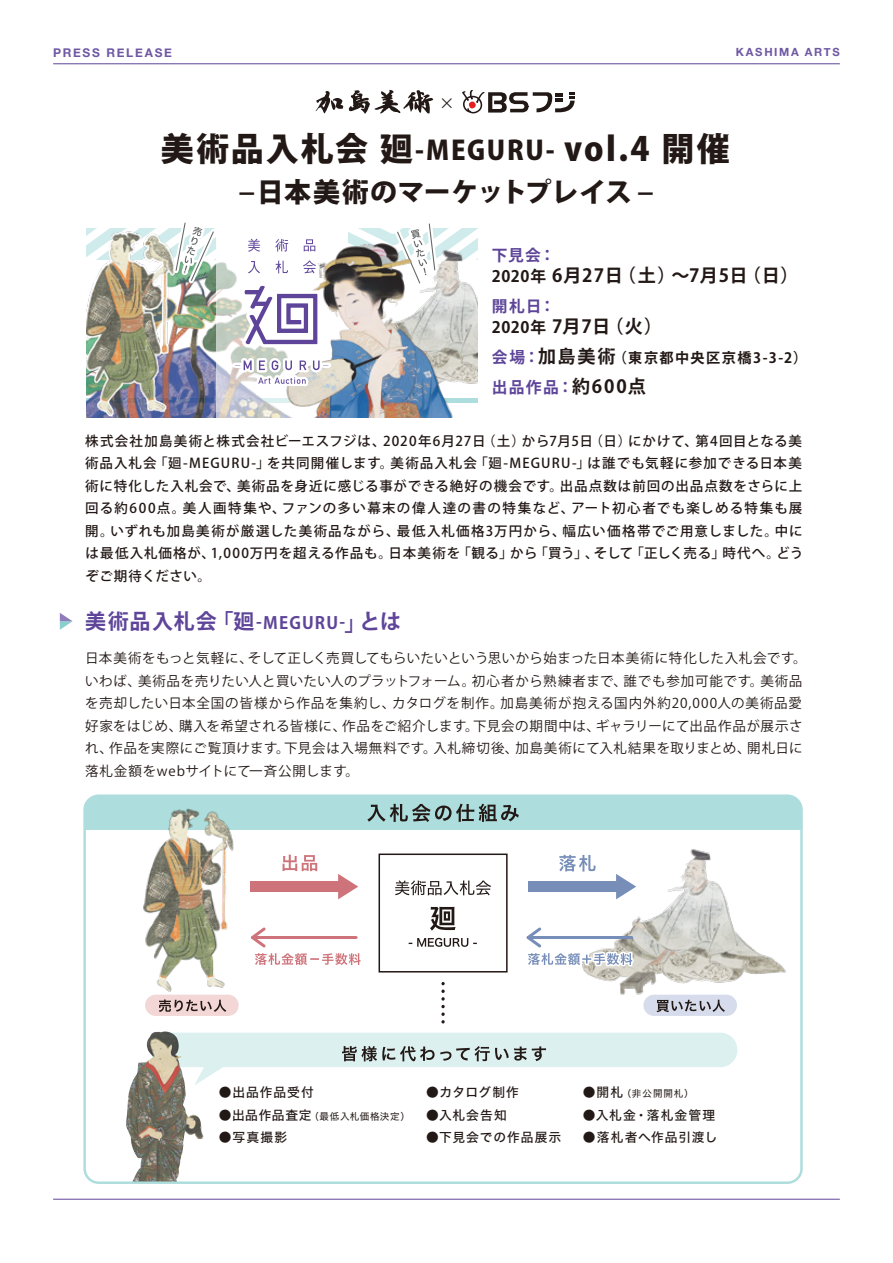
<style>
.page{position:relative;width:893px;height:1263px;background:#fff}
.page>*{position:absolute;margin:0;border:0;box-sizing:border-box;transform-origin:0 0}
.t1{font:800 33px "Koz Go Pro";letter-spacing:.06em;color:#221815}
.t2{font:800 27px "Koz Go Pro";letter-spacing:.015em;color:#221815}
.t3{font:700 21px "Koz Go Pro";letter-spacing:.045em;color:#5e4599}
.t4{font:700 18.15px "Koz Go Pro";letter-spacing:.03em;color:#221815}
.t5{font:700 15.75px "Koz Go Pro";letter-spacing:.085em;color:#5e4599}
.t6{font:15.6px "Koz Go Pr 6 N";color:#221815}
.t7{font:700 14.1px "Koz Go Pro";letter-spacing:.105em;color:#221815}
.t8{font:500 13.5px/22.5px "Koz Go Pro";letter-spacing:.055em;color:#221815;text-align:justify}
.t9{font:13.5px/22.5px "Koz Go Pro";letter-spacing:.035em;color:#221815}
.t10{font:12.75px "Hira Kaku Std W5";letter-spacing:.075em;color:#221815}
.t11{font:700 12px "Helvetica Neue";letter-spacing:.145em;color:#6e58a3}
.t12{font:700 11.25px "Helvetica Neue";letter-spacing:.15em;color:#6e58a3}
.t13{font:9.6px "Hira Kaku Std W4";letter-spacing:.055em;color:#221815}
.t14{font:9.6px "Hira Kaku Std W4";letter-spacing:.08em;color:#221815}
.s1{font-size:26.4px}
.s2{font-size:21.6px}
.s3{font-size:15.75px}
.s4{font-size:15.75px;color:#5e4599}
.s5{font-size:18.15px}
.s6{font-size:18.15px;color:#221815}
.s7{font-size:16.8px}
.s8{font-family:"Hira Kaku Std W5";font-size:12.75px}
</style>
<div class="page">
<hr style="left:53px;top:1199px;width:787px;height:1px;background:#5e4599">
<hr style="left:53px;top:63px;width:787px;height:1px;background:#5e4599">
<svg style="left:60px;top:613px;width:13px;height:17px"></svg>
<img style="left:126px;top:1031px;width:78px;height:150px">
<img style="left:114px;top:794px;width:148px;height:205px">
<img style="left:582px;top:849px;width:204px;height:153px">
<div style="left:643px;top:995px;width:94px;height:21px;background:#d6dceb;border-radius:11px"></div>
<svg style="left:84px;top:796px;width:718px;height:34px;background:#a8d4d2"></svg>
<svg style="left:282px;top:855px;width:35px;height:16px"></svg>
<svg style="left:559px;top:855px;width:37px;height:16px"></svg>
<svg style="left:395px;top:880px;width:96px;height:15px"></svg>
<svg style="left:430px;top:907px;width:26px;height:24px"></svg>
<svg style="left:409px;top:938px;width:68px;height:9px"></svg>
<svg style="left:151px;top:1032px;width:586px;height:53px"></svg>
<svg style="left:656px;top:1000px;width:69px;height:12px"></svg>
<div style="left:379px;top:853px;width:129px;height:119px;border:2px solid #221815"></div>
<div style="left:250px;top:881px;width:98px;height:11px;background:#cf737a"></div>
<svg style="left:338px;top:874px;width:20px;height:25px"></svg>
<div style="left:528px;top:881px;width:98px;height:11px;background:#778eb8"></div>
<svg style="left:616px;top:874px;width:20px;height:25px"></svg>
<svg style="left:247px;top:925px;width:114px;height:40px"></svg>
<svg style="left:526px;top:925px;width:110px;height:49px"></svg>
<svg style="left:441px;top:991px;width:4px;height:32px"></svg>
<div style="left:145px;top:995px;width:94px;height:21px;background:#f2d7d6;border-radius:11px"></div>
<svg style="left:159px;top:999px;width:67px;height:13px"></svg>
<svg style="left:349px;top:90px;width:84px;height:24px"></svg>
<svg style="left:316px;top:91px;width:27px;height:22px"></svg>
<svg style="left:462px;top:90px;width:113px;height:23px"></svg>
<img style="left:86px;top:393px;width:115px;height:24px">
<svg style="left:216px;top:393px;width:64px;height:25px;background:#d6d6d6"></svg>
<img style="left:280px;top:393px;width:174px;height:25px">
<img style="left:86px;top:222px;width:391px;height:171px">
<p class="t11" style="left:53px;top:43px;width:120px">PRESS RELEASE</p>
<p class="t12" style="left:736px;top:44px;width:106px">KASHIMA ARTS</p>
<p class="t6" style="left:439px;top:94px;width:17px">×</p>
<h1 class="t1" style="left:161px;top:127px;width:570px">美術品入札会 廻<span class="s1">-MEGURU-</span> vol.4 開催</h1>
<h2 class="t2" style="left:239px;top:174px;width:416px"><span class="s2">̶</span> 日本美術のマーケットプレイス <span class="s2">̶</span></h2>
<p class="t5" style="left:492px;top:245px;width:65px">下見会：</p>
<h3 class="t4" style="left:492px;top:264px;width:308px"><span class="s3">2020年</span> 6月27日（土）～7月5日（日）</h3>
<p class="t5" style="left:492px;top:296px;width:65px">開札日：</p>
<h3 class="t4" style="left:492px;top:315px;width:172px"><span class="s3">2020年</span> 7月7日（火）</h3>
<p class="t7" style="left:492px;top:348px;width:317px"><span class="s4">会場：</span><span class="s5">加島美術</span>（東京都中央区京橋3-3-2）</p>
<p class="t5" style="left:492px;top:377px;width:156px">出品作品：<span class="s6">約600点</span></p>
<p class="t8" style="left:85px;top:430px;width:719px">株式会社加島美術と株式会社ビーエスフジは、2020年6月27日（土）から7月5日（日）にかけて、第4回目となる美術品入札会「廻-MEGURU-」を共同開催します。美術品入札会「廻-MEGURU-」は誰でも気軽に参加できる日本美術に特化した入札会で、美術品を身近に感じる事ができる絶好の機会です。出品点数は前回の出品点数をさらに上回る約600点。美人画特集や、ファンの多い幕末の偉人達の書の特集など、アート初心者でも楽しめる特集も展開。いずれも加島美術が厳選した美術品ながら、最低入札価格3万円から、幅広い価格帯でご用意しました。中には最低入札価格が、1,000万円を超える作品も。日本美術を「観る」から「買う」、そして「正しく売る」時代へ。どうぞご期待ください。</p>
<h3 class="t3" style="left:85px;top:608px;width:318px">美術品入札会「廻<span class="s7">-MEGURU-</span>」とは</h3>
<p class="t9" style="left:85px;top:647px;width:723px">日本美術をもっと気軽に、そして正しく売買してもらいたいという思いから始まった日本美術に特化した入札会です。いわば、美術品を売りたい人と買いたい人のプラットフォーム。初心者から熟練者まで、誰でも参加可能です。美術品を売却したい日本全国の皆様から作品を集約し、カタログを制作。加島美術が抱える国内外約20,000人の美術品愛好家をはじめ、購入を希望される皆様に、作品をご紹介します。下見会の期間中は、ギャラリーにて出品作品が展示され、作品を実際にご覧頂けます。下見会は入場無料です。入札締切後、加島美術にて入札結果を取りまとめ、開札日に落札金額をwebサイトにて一斉公開します。</p>
<p class="t10" style="left:219px;top:1083px;width:97px">●出品作品受付</p>
<p class="t13" style="left:219px;top:1109px;width:193px"><span class="s8">●出品作品査定</span>（最低入札価格決定）</p>
<p class="t10" style="left:219px;top:1128px;width:70px">●写真撮影</p>
<p class="t10" style="left:426px;top:1083px;width:94px">●カタログ制作</p>
<p class="t10" style="left:426px;top:1105px;width:82px">●入札会告知</p>
<p class="t10" style="left:426px;top:1128px;width:137px">●下見会での作品展示</p>
<p class="t14" style="left:583px;top:1086px;width:112px"><span class="s8">●開札</span>（非公開開札）</p>
<p class="t10" style="left:583px;top:1105px;width:134px">●入札金・落札金管理</p>
<p class="t10" style="left:583px;top:1128px;width:136px">●落札者へ作品引渡し</p>
</div>
